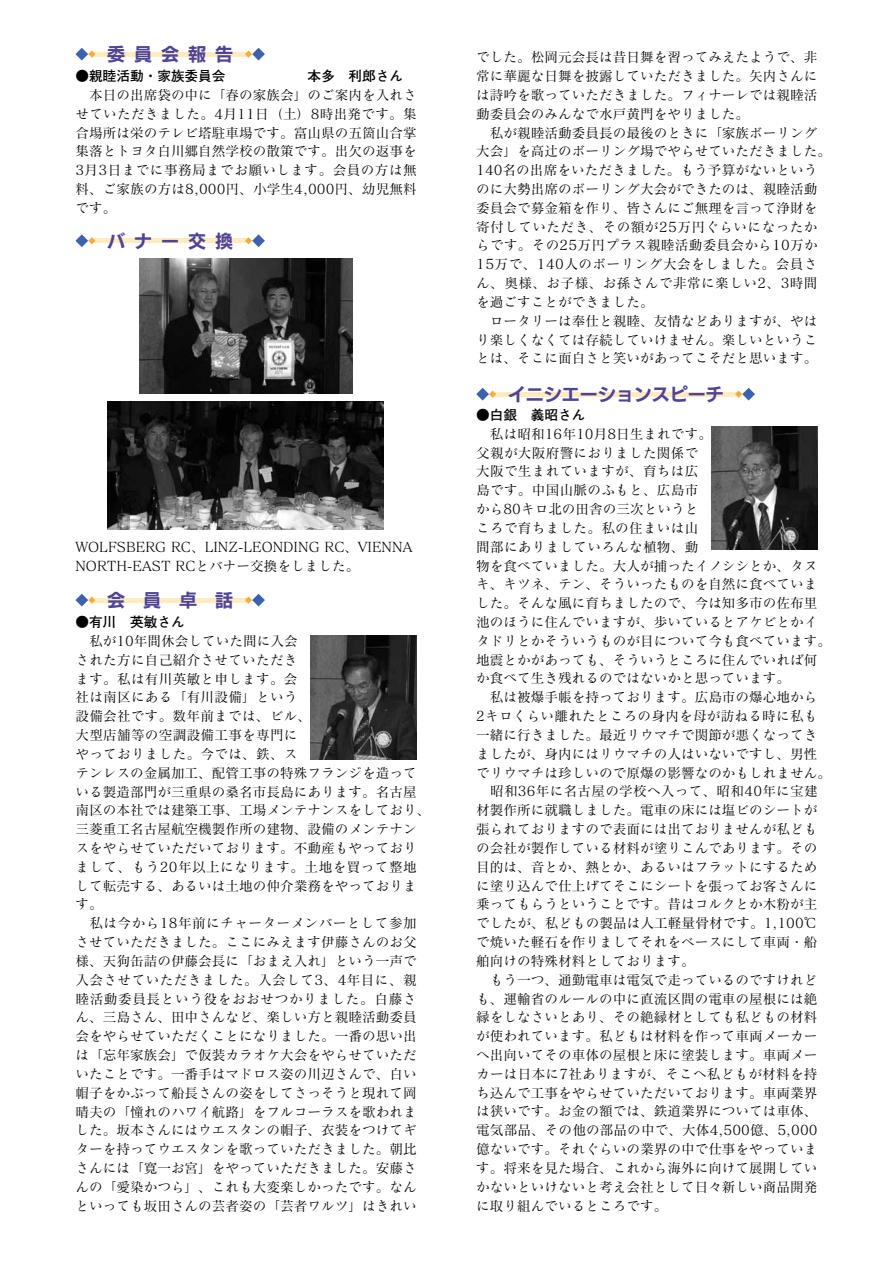
<style>
.page{position:relative;width:893px;height:1263px;background:#fff}
.page>*{position:absolute;margin:0;border:0;box-sizing:border-box;transform-origin:0 0}
.t1{font:18px "New Rodin Pro B";letter-spacing:.25em;color:#4d4398}
.t2{font:18px "New Rodin Pro B";color:#4d4398}
.t3{font:13.65px/18.8px "Matisse V Pro M";color:#000}
.t4{font:700 13.65px "Futo Go B101 Pro";color:#000}
</style>
<div class="page">
<hr style="left:92px;top:52px;width:157px;height:4px;background:#feebbe">
<svg style="left:75px;top:48px;width:20px;height:13px"></svg>
<svg style="left:245px;top:48px;width:20px;height:13px"></svg>
<img style="left:711px;top:427px;width:106px;height:123px">
<hr style="left:492px;top:392px;width:247px;height:4px;background:#feebbe">
<svg style="left:476px;top:388px;width:20px;height:12px"></svg>
<svg style="left:735px;top:388px;width:20px;height:12px"></svg>
<img style="left:310px;top:636px;width:107px;height:123px">
<hr style="left:92px;top:239px;width:157px;height:4px;background:#feebbe">
<svg style="left:75px;top:234px;width:20px;height:13px"></svg>
<svg style="left:245px;top:234px;width:20px;height:13px"></svg>
<img style="left:139px;top:258px;width:214px;height:136px">
<img style="left:107px;top:402px;width:277px;height:127px">
<hr style="left:92px;top:598px;width:157px;height:4px;background:#feebbe">
<svg style="left:75px;top:594px;width:20px;height:12px"></svg>
<svg style="left:245px;top:594px;width:20px;height:12px"></svg>
<h1 class="t1" style="left:107px;top:39px;width:127px">委員会報告</h1>
<p class="t4" style="left:75px;top:65px;width:329px">●親睦活動・家族委員会　　　　　　本多　利郎さん</p>
<p class="t3" style="left:75px;top:85px;width:343px;text-align:justify">　本日の出席袋の中に「春の家族会」のご案内を入れさせていただきました。4月11日（土）8時出発です。集合場所は栄のテレビ塔駐車場です。富山県の五箇山合掌集落とトヨタ白川郷自然学校の散策です。出欠の返事を3月3日までに事務局までお願いします。会員の方は無料、ご家族の方は8,000円、小学生4,000円、幼児無料です。</p>
<h1 class="t1" style="left:107px;top:225px;width:127px">バナー交換</h1>
<p class="t3" style="left:75px;top:537px;width:338px">WOLFSBERG RC、LINZ-LEONDING RC、VIENNA<br>NORTH-EAST RCとバナー交換をしました。</p>
<h1 class="t1" style="left:107px;top:585px;width:127px">会員卓話</h1>
<p class="t4" style="left:75px;top:611px;width:111px">●有川　英敏さん</p>
<p class="t3" style="left:75px;top:631px;width:356px">　私が10年間休会していた間に入会<br>された方に自己紹介させていただき<br>ます。私は有川英敏と申します。会<br>社は南区にある「有川設備」という<br>設備会社です。数年前までは、ビル、<br>大型店舗等の空調設備工事を専門に<br>やっておりました。今では、鉄、ス<br>テンレスの金属加工、配管工事の特殊フランジを造っている製造部門が三重県の桑名市長島にあります。名古屋南区の本社では建築工事、工場メンテナンスをしており、三菱重工名古屋航空機製作所の建物、設備のメンテナンスをやらせていただいております。不動産もやっておりまして、もう20年以上になります。土地を買って整地して転売する、あるいは土地の仲介業務をやっております。<br>　私は今から18年前にチャーターメンバーとして参加させていただきました。ここにみえます伊藤さんのお父様、天狗缶詰の伊藤会長に「おまえ入れ」という一声で入会させていただきました。入会して3、4年目に、親睦活動委員長という役をおおせつかりました。白藤さん、三島さん、田中さんなど、楽しい方と親睦活動委員会をやらせていただくことになりました。一番の思い出は「忘年家族会」で仮装カラオケ大会をやらせていただいたことです。一番手はマドロス姿の川辺さんで、白い帽子をかぶって船長さんの姿をしてさっそうと現れて岡晴夫の「憧れのハワイ航路」をフルコーラスを歌われました。坂本さんにはウエスタンの帽子、衣装をつけてギターを持ってウエスタンを歌っていただきました。朝比さんには「寛一お宮」をやっていただきました。安藤さんの「愛染かつら」、これも大変楽しかったです。なんといっても坂田さんの芸者姿の「芸者ワルツ」はきれい</p>
<p class="t3" style="left:476px;top:47px;width:356px">でした。松岡元会長は昔日舞を習ってみえたようで、非常に華麗な日舞を披露していただきました。矢内さんには詩吟を歌っていただきました。フィナーレでは親睦活動委員会のみんなで水戸黄門をやりました。<br>　私が親睦活動委員長の最後のときに「家族ボーリング大会」を高辻のボーリング場でやらせていただきました。<br>140名の出席をいただきました。もう予算がないというのに大勢出席のボーリング大会ができたのは、親睦活動委員会で募金箱を作り、皆さんにご無理を言って浄財を寄付していただき、その額が25万円ぐらいになったからです。その25万円プラス親睦活動委員会から10万か<br>15万で、140人のボーリング大会をしました。会員さん、奥様、お子様、お孫さんで非常に楽しい2、3時間を過ごすことができました。<br>　ロータリーは奉仕と親睦、友情などありますが、やはり楽しくなくては存続していけません。楽しいということは、そこに面白さと笑いがあってこそだと思います。</p>
<h1 class="t2" style="left:508px;top:379px;width:217px">イニシエーションスピーチ</h1>
<p class="t4" style="left:476px;top:404px;width:111px">●白銀　義昭さん</p>
<p class="t3" style="left:476px;top:424px;width:356px">　私は昭和16年10月8日生まれです。<br>父親が大阪府警におりました関係で<br>大阪で生まれていますが、育ちは広<br>島です。中国山脈のふもと、広島市<br>から80キロ北の田舎の三次というと<br>ころで育ちました。私の住まいは山<br>間部にありましていろんな植物、動<br>物を食べていました。大人が捕ったイノシシとか、タヌキ、キツネ、テン、そういったものを自然に食べていました。そんな風に育ちましたので、今は知多市の佐布里池のほうに住んでいますが、歩いているとアケビとかイタドリとかそういうものが目について今も食べています。地震とかがあっても、そういうところに住んでいれば何か食べて生き残れるのではないかと思っています。<br>　私は被爆手帳を持っております。広島市の爆心地から<br>2キロくらい離れたところの身内を母が訪ねる時に私も一緒に行きました。最近リウマチで関節が悪くなってきましたが、身内にはリウマチの人はいないですし、男性でリウマチは珍しいので原爆の影響なのかもしれません。　昭和36年に名古屋の学校へ入って、昭和40年に宝建材製作所に就職しました。電車の床には塩ビのシートが張られておりますので表面には出ておりませんが私どもの会社が製作している材料が塗りこんであります。その目的は、音とか、熱とか、あるいはフラットにするために塗り込んで仕上げてそこにシートを張ってお客さんに乗ってもらうということです。昔はコルクとか木粉が主でしたが、私どもの製品は人工軽量骨材です。1,100℃で焼いた軽石を作りましてそれをベースにして車両・船舶向けの特殊材料としております。<br>　もう一つ、通勤電車は電気で走っているのですけれども、運輸省のルールの中に直流区間の電車の屋根には絶縁をしなさいとあり、その絶縁材としても私どもの材料が使われています。私どもは材料を作って車両メーカーへ出向いてその車体の屋根と床に塗装します。車両メーカーは日本に7社ありますが、そこへ私どもが材料を持ち込んで工事をやらせていただいております。車両業界は狭いです。お金の額では、鉄道業界については車体、電気部品、その他の部品の中で、大体4,500億、5,000億ないです。それぐらいの業界の中で仕事をやっています。将来を見た場合、これから海外に向けて展開していかないといけないと考え会社として日々新しい商品開発に取り組んでいるところです。</p>
</div>
